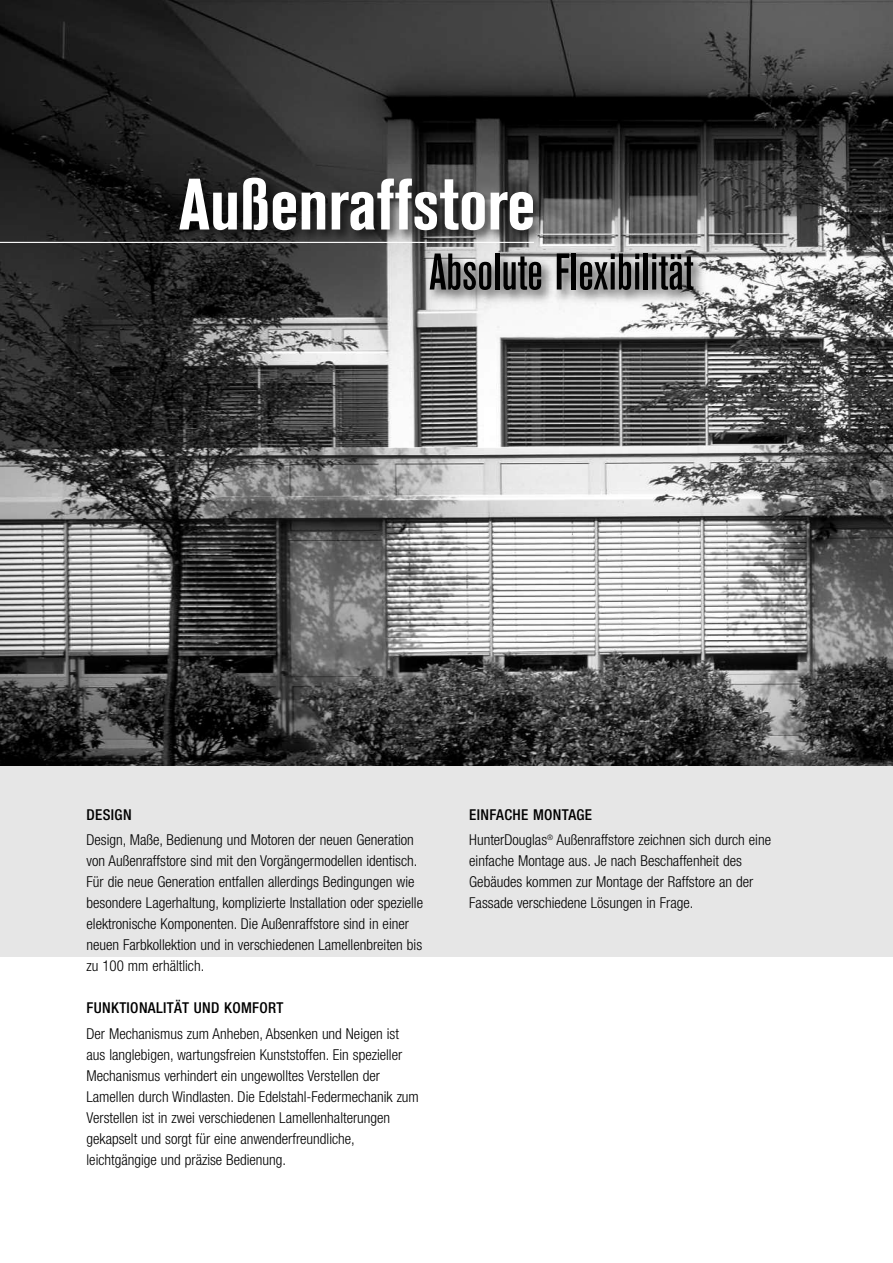
<style>
.page{position:relative;width:893px;height:1263px;background:#fff}
.page>*{position:absolute;margin:0;border:0;box-sizing:border-box;transform-origin:0 0}
.t1{font:700 condensed 72px "Akzidenz Grotesk BE";color:#fff}
.t2{font:500 condensed 51px "Akzidenz Grotesk BE";color:#000}
.t3{font:300 condensed 15px/21px "Helvetica Neue";color:#000}
.t4{font:500 condensed 15px "Helvetica Neue";letter-spacing:.025em;color:#000}
.s1{font-weight:500}
</style>
<div class="page">
<div style="left:0;top:64px;width:893px;height:893px;background:#e6e6e6"></div>
<img style="left:0;top:0;width:893px;height:765px">
<img style="left:75px;top:164px;width:742px;height:324px">
<hr style="left:0;top:242px;width:534px;height:1px;background:#fff">
<h1 class="t1" style="left:179px;top:179px;width:358px">Außenraffstore</h1>
<h2 class="t2" style="left:429px;top:253px;width:266px">Absolute Flexibilität</h2>
<p class="t4" style="left:87px;top:809px;width:47px">DESIGN</p>
<p class="t3" style="left:87px;top:831px;width:338px">Design, Maße, Bedienung und Motoren der neuen Generation von Außenraffstore sind mit den Vorgängermodellen identisch.<br>Für die neue Generation entfallen allerdings Bedingungen wie besondere Lagerhaltung, komplizierte Installation oder spezielle elektronische Komponenten. Die Außenraffstore sind in einer neuen Farbkollektion und in verschiedenen Lamellenbreiten bis zu 100 mm erhältlich.</p>
<p class="t4" style="left:87px;top:1003px;width:198px">FUNKTIONALITÄT UND KOMFORT</p>
<p class="t3" style="left:87px;top:1024px;width:334px">Der Mechanismus zum Anheben, Absenken und Neigen ist aus langlebigen, wartungsfreien Kunststoffen. Ein spezieller Mechanismus verhindert ein ungewolltes Verstellen der Lamellen durch Windlasten. Die Edelstahl-Federmechanik zum Verstellen ist in zwei verschiedenen Lamellenhalterungen gekapselt und sorgt für eine anwenderfreundliche, leichtgängige und präzise Bedienung.</p>
<p class="t3" style="left:469px;top:803px;width:303px;line-height:25.2px"><span class="s1">EINFACHE MONTAGE<br></span>HunterDouglas<sup>®</sup> Außenraffstore zeichnen sich durch eine</p>
<p class="t3" style="left:469px;top:852px;width:286px">einfache Montage aus. Je nach Beschaffenheit des<br>Gebäudes kommen zur Montage der Raffstore an der<br>Fassade verschiedene Lösungen in Frage.</p>
</div>
